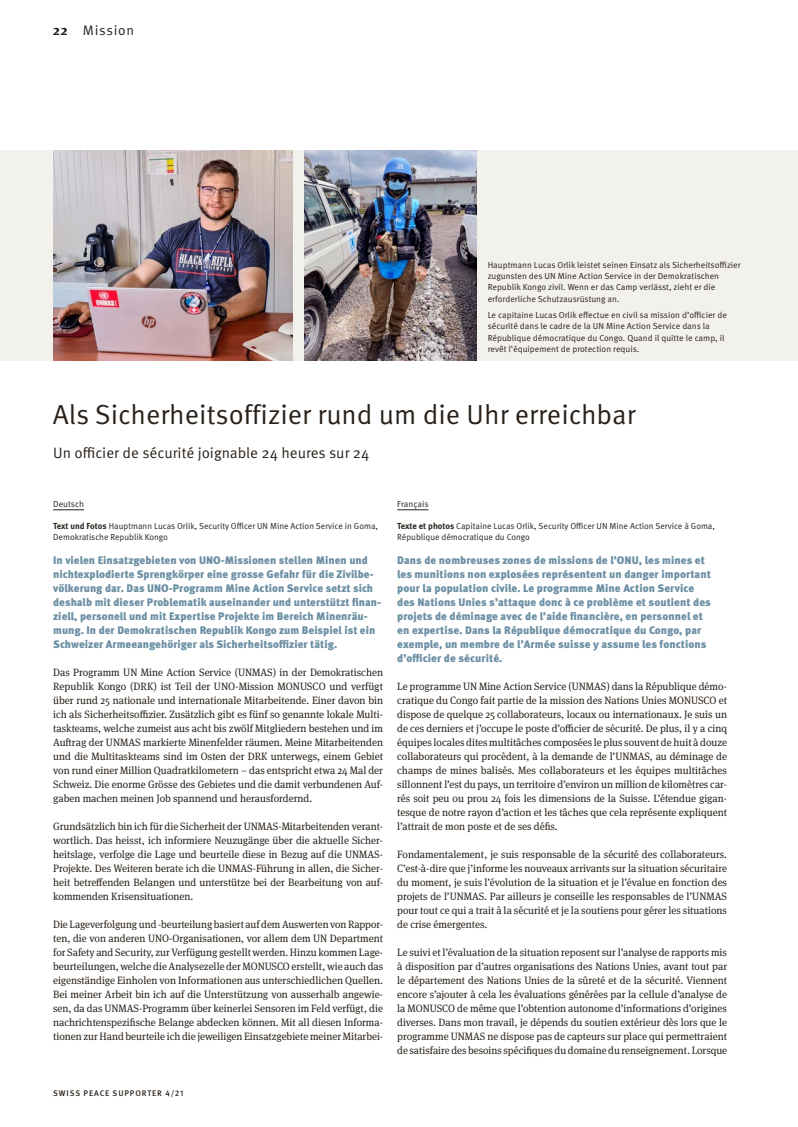
<style>
.page{position:relative;width:798px;height:1127px;background:#fff}
.page>*{position:absolute;margin:0;border:0;box-sizing:border-box;transform-origin:0 0}
._1_1_Titel{font:27.5px "Meta Pro";color:#29211a}
._1_2_Zweitsprachenti{font:15px "Meta Pro";color:#29211a}
.t1{font:13.75px "Meta Pro";letter-spacing:.055em;color:#29211a}
._2_3_Lead{font:900 11px/14px "Meta Pro";letter-spacing:.005em;color:#6c8fa4}
._2_1_Grundtext{font:10.62px/14px "Meta Serif OT";color:#29211a;text-align:justify}
._2_1_Grundtext-2{font:10.62px/14px "Meta Serif OT";color:#29211a;scale:.96 1}
._3_1_Legende{font:8.75px/11.2px "Meta Pro";color:#29211a}
._3_2_Autor{font:8.75px/11.2px "Meta Pro";color:#29211a}
._3_4_Sprachangabe{font:8.75px "Meta Pro";color:#29211a}
.t2{font:500 8.12px "Meta Pro";letter-spacing:.11em;color:#29211a}
.s1{font-family:"Meta Serif OT";font-weight:700}
.s2{font-weight:700}
</style>
<div class="page">
<div style="left:0;top:151px;width:797px;height:210px;background:#f2f1eb"></div>
<hr style="left:53px;top:509px;width:31px;height:1px;background:#29211a">
<hr style="left:397px;top:509px;width:31px;height:1px;background:#29211a">
<img style="left:53px;top:151px;width:240px;height:210px">
<img style="left:304px;top:151px;width:172px;height:210px">
<p class="t1" style="left:53px;top:22px;width:83px"><span class="s1">22</span> Mission</p>
<p class="_3_1_Legende" style="left:487px;top:259px;width:254px">Hauptmann Lucas Orlik leistet seinen Einsatz als Sicherheitsoffizier zugunsten des UN Mine Action Service in der Demokratischen Republik Kongo zivil. Wenn er das Camp verlässt, zieht er die erforderliche Schutzausrüstung an.</p>
<p class="_3_1_Legende" style="left:487px;top:310px;width:241px">Le capitaine Lucas Orlik effectue en civil sa mission d’officier de sécurité dans le cadre de la UN Mine Action Service dans la République démocratique du Congo. Quand il quitte le camp, il revêt l’équipement de protection requis.</p>
<p class="_1_1_Titel" style="left:53px;top:398px;width:584px">Als Sicherheitsoffizier rund um die Uhr erreichbar</p>
<p class="_1_2_Zweitsprachenti" style="left:53px;top:444px;width:317px">Un officier de sécurité joignable 24 heures sur 24</p>
<p class="_3_4_Sprachangabe" style="left:53px;top:499px;width:32px">Deutsch</p>
<p class="_3_2_Autor" style="left:53px;top:520px;width:326px"><span class="s2">Text und Fotos</span> Hauptmann Lucas Orlik, Security Officer UN Mine Action Service in Goma,<br>Demokratische Republik Kongo</p>
<p class="_2_3_Lead" style="left:53px;top:553px;width:329px">In vielen Einsatzgebieten von UNO-Missionen stellen Minen und nichtexplodierte Sprengkörper eine grosse Gefahr für die Zivilbe&shy;völkerung dar. Das UNO-Programm Mine Action Service setzt sich deshalb mit dieser Problematik auseinander und unterstützt finan&shy;ziell, personell und mit Expertise Projekte im Bereich Minenräu&shy;mung. In der Demokratischen Republik Kongo zum Beispiel ist ein Schweizer Armeeangehöriger als Sicherheitsoffizier tätig.</p>
<p class="_2_1_Grundtext" style="left:53px;top:665px;width:331px">Das Programm UN Mine Action Service (UNMAS) in der Demokratischen Republik Kongo (DRK) ist Teil der UNO-Mission MONUSCO und verfügt über rund 25 nationale und internationale Mitarbeitende. Einer davon bin ich als Sicherheitsoffizier. Zusätzlich gibt es fünf so genannte lokale Multi&shy;taskteams, welche zumeist aus acht bis zwölf Mitgliedern bestehen und im Auftrag der UNMAS markierte Minenfelder räumen. Meine Mitarbeitenden und die Multitaskteams sind im Osten der DRK unterwegs, einem Gebiet von rund einer Million Quadratkilometern – das entspricht etwa 24 Mal der Schweiz. Die enorme Grösse des Gebietes und die damit verbundenen Auf&shy;gaben machen meinen Job spannend und herausfordernd.</p>
<p class="_2_1_Grundtext" style="left:53px;top:819px;width:331px">Grundsätzlich bin ich für die Sicherheit der UNMAS-Mitarbeitenden verant&shy;wortlich. Das heisst, ich informiere Neuzugänge über die aktuelle Sicher&shy;heitslage, verfolge die Lage und beurteile diese in Bezug auf die UNMAS-Projekte. Des Weiteren berate ich die UNMAS-Führung in allen, die Sicher&shy;heit betreffenden Belangen und unterstütze bei der Bearbeitung von auf&shy;kommenden Krisensituationen.</p>
<p class="_2_1_Grundtext-2" style="left:53px;top:917px;width:345px">Die Lageverfolgung und -beurteilung basiert auf dem Auswerten von Rappor&shy;ten, die von anderen UNO-Organisationen, vor allem dem UN Department for Safety and Security, zur Verfügung gestellt werden. Hinzu kommen Lage&shy;beurteilungen, welche die Analysezelle der MONUSCO erstellt, wie auch das eigenständige Einholen von Informationen aus unterschiedlichen Quellen.<br>Bei meiner Arbeit bin ich auf die Unterstützung von ausserhalb angewie&shy;sen, da das UNMAS-Programm über keinerlei Sensoren im Feld verfügt, die nachrichtenspezifische Belange abdecken können. Mit all diesen Informa&shy;tionen zur Hand beurteile ich die jeweiligen Einsatzgebiete meiner Mitarbei-</p>
<p class="_3_4_Sprachangabe" style="left:397px;top:499px;width:33px">Français</p>
<p class="_3_2_Autor" style="left:397px;top:520px;width:319px"><span class="s2">Texte et photos</span> Capitaine Lucas Orlik, Security Officer UN Mine Action Service à Goma,<br>République démocratique du Congo</p>
<p class="_2_3_Lead" style="left:397px;top:553px;width:315px">Dans de nombreuses zones de missions de l’ONU, les mines et les munitions non explosées représentent un danger important pour la population civile. Le programme Mine Action Service des Nations Unies s’attaque donc à ce problème et soutient des projets de déminage avec de l’aide financière, en personnel et en expertise. Dans la République démocratique du Congo, par exemple, un membre de l’Armée suisse y assume les fonctions d’officier de sécurité.</p>
<p class="_2_1_Grundtext" style="left:397px;top:679px;width:331px">Le programme UN Mine Action Service (UNMAS) dans la République démo&shy;cratique du Congo fait partie de la mission des Nations Unies MONUSCO et dispose de quelque 25 collaborateurs, locaux ou internationaux. Je suis un de ces derniers et j’occupe le poste d’officier de sécurité. De plus, il y a cinq équipes locales dites multitâches composées le plus souvent de huit à douze collaborateurs qui procèdent, à la demande de l’UNMAS, au déminage de champs de mines balisés. Mes collaborateurs et les équipes multitâches sillonnent l’est du pays, un territoire d’environ un million de kilomètres car&shy;rés soit peu ou prou 24 fois les dimensions de la Suisse. L’étendue gigan&shy;tesque de notre rayon d’action et les tâches que cela représente expliquent l’attrait de mon poste et de ses défis.</p>
<p class="_2_1_Grundtext" style="left:397px;top:847px;width:331px">Fondamentalement, je suis responsable de la sécurité des collaborateurs.<br>C’est-à-dire que j’informe les nouveaux arrivants sur la situation sécuritaire du moment, je suis l’évolution de la situation et je l’évalue en fonction des projets de l’UNMAS. Par ailleurs je conseille les responsables de l’UNMAS pour tout ce qui a trait à la sécurité et je la soutiens pour gérer les situations de crise émergentes.</p>
<p class="_2_1_Grundtext" style="left:397px;top:945px;width:331px">Le suivi et l’évaluation de la situation reposent sur l’analyse de rapports mis à disposition par d’autres organisations des Nations Unies, avant tout par le département des Nations Unies de la sûreté et de la sécurité. Viennent encore s’ajouter à cela les évaluations générées par la cellule d’analyse de la MONUSCO de même que l’obtention autonome d’informations d’origines diverses. Dans mon travail, je dépends du soutien extérieur dès lors que le programme UNMAS ne dispose pas de capteurs sur place qui permettraient de satisfaire des besoins spécifiques du domaine du renseignement. Lorsque</p>
<p class="t2" style="left:53px;top:1088px;width:132px">SWISS PEACE SUPPORTER 4/21</p>
</div>
